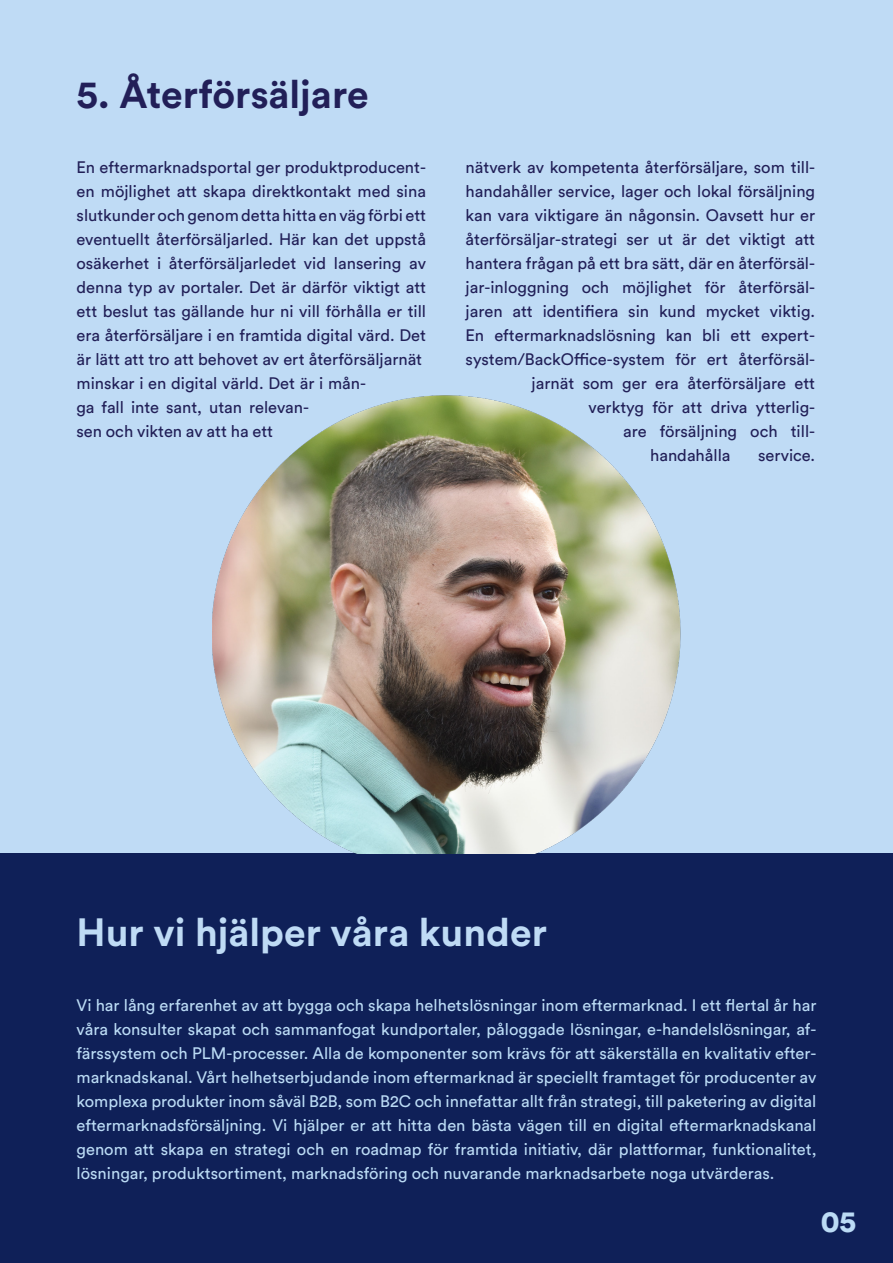
<style>
.page{position:relative;width:893px;height:1263px;background:#fff}
.page>*{position:absolute;margin:0;border:0;box-sizing:border-box;transform-origin:0 0}
.t1{font:700 39px "Circular Std";color:#bfdbf5}
.t2{font:700 39px "Circular Std";color:#221f58}
.t3{font:900 30px "Circular Std";color:#bbdbf5}
.t4{font:16.5px/24px "Circular Std";color:#211f57;text-align:justify}
.t5{font:16.5px/24px "Circular Std";color:#bbdbf5;text-align:justify}
</style>
<div class="page">
<div style="left:0;top:0;width:893px;height:1042px;background:#bfdbf5"></div>
<div style="left:0;top:854px;width:893px;height:409px;background:#0f2058"></div>
<img style="left:213px;top:395px;width:467px;height:459px">
<p class="t2" style="left:77px;top:69px;width:294px">5. Återförsäljare</p>
<p class="t4" style="left:77px;top:155px;width:351px">En eftermarknadsportal ger produktproducent&shy;en möjlighet att skapa direktkontakt med sina slutkunder och genom detta hitta en väg förbi ett eventuellt återförsäljarled. Här kan det uppstå osäkerhet i återförsäljarledet vid lansering av denna typ av portaler. Det är därför viktigt att ett beslut tas gällande hur ni vill förhålla er till era återförsäljare i en framtida digital värd. Det är lätt att tro att behovet av ert återförsäljarnät</p>
<p class="t4" style="left:77px;top:371px;width:291px;text-align:left">minskar i en digital värld. Det är i mån&shy;ga fall inte sant, utan relevan-<br>sen och vikten av att ha ett</p>
<p class="t4" style="left:466px;top:155px;width:351px;text-align:right">nätverk av kompetenta återförsäljare, som till&shy;handahåller service, lager och lokal försäljning kan vara viktigare än någonsin. Oavsett hur er återförsäljar-strategi ser ut är det viktigt att hantera frågan på ett bra sätt, där en återförsäl&shy;jar-inloggning och möjlighet för återförsäl&shy;jaren att identifiera sin kund mycket viktig.<br>En eftermarknadslösning kan bli ett expert&shy;system/BackOffice-system för ert återförsäl&shy;jarnät som ger era återförsäljare ett</p>
<p class="t4" style="left:589px;top:395px;width:228px">verktyg för att driva ytterlig-</p>
<p class="t4" style="left:623px;top:419px;width:194px">are försäljning och till-</p>
<p class="t4" style="left:650px;top:443px;width:82px">handahålla</p>
<p class="t4" style="left:758px;top:443px;width:59px">service.</p>
<p class="t1" style="left:77px;top:907px;width:472px">Hur vi hjälper våra kunder</p>
<p class="t5" style="left:77px;top:992px;width:741px">Vi har lång erfarenhet av att bygga och skapa helhetslösningar inom eftermarknad. I ett flertal år har våra konsulter skapat och sammanfogat kundportaler, påloggade lösningar, e-handelslösningar, af&shy;färssystem och PLM-processer. Alla de komponenter som krävs för att säkerställa en kvalitativ efter&shy;marknadskanal. Vårt helhetserbjudande inom eftermarknad är speciellt framtaget för producenter av komplexa produkter inom såväl B2B, som B2C och innefattar allt från strategi, till paketering av digital eftermarknadsförsäljning. Vi hjälper er att hitta den bästa vägen till en digital eftermarknadskanal genom att skapa en strategi och en roadmap för framtida initiativ, där plattformar, funktionalitet, lösningar, produktsortiment, marknadsföring och nuvarande marknadsarbete noga utvärderas.</p>
<p class="t3" style="left:821px;top:1201px;width:37px">05</p>
</div>
